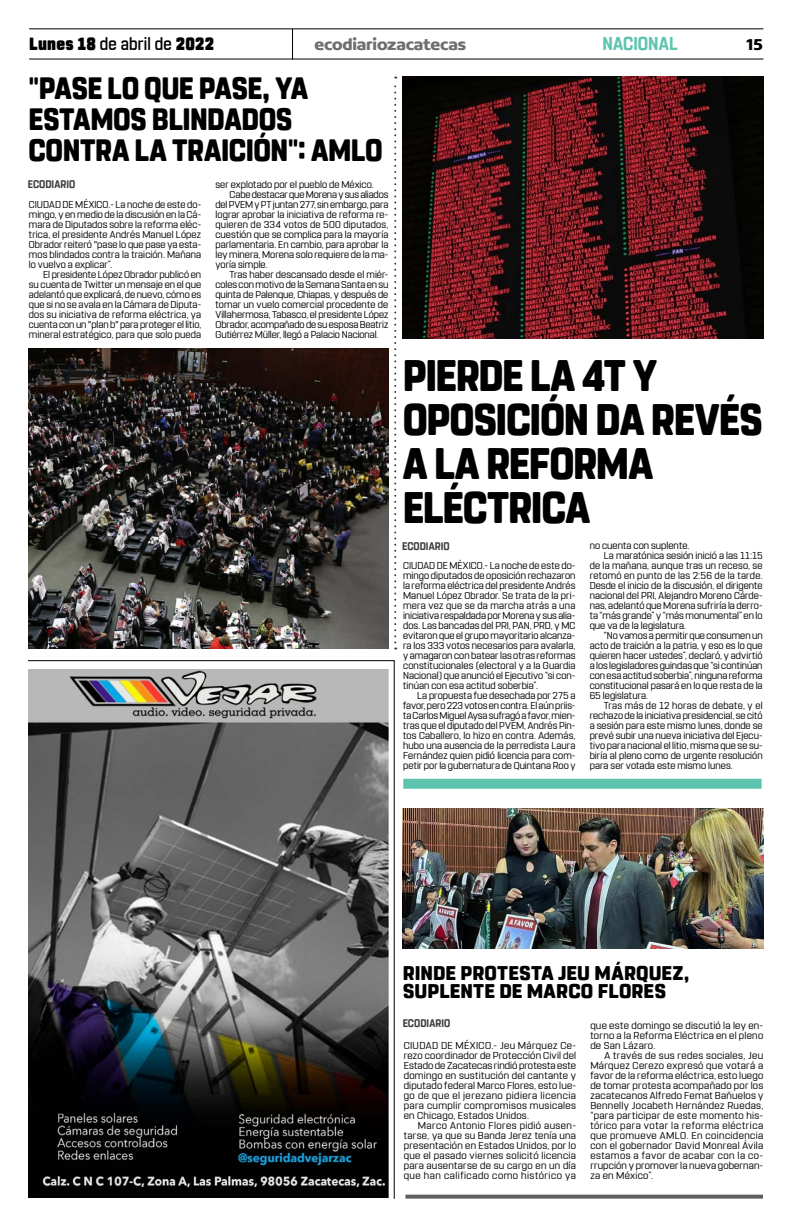
<style>
.page{position:relative;width:791px;height:1225px;background:#fff}
.page>*{position:absolute;margin:0;border:0;box-sizing:border-box;transform-origin:0 0}
.t1{font:800 44px/44px "Rohn Rounded";letter-spacing:-.03em;color:#000;scale:.91 1}
.t2{font:800 30.8px/31px "Rohn Rounded";letter-spacing:-.015em;color:#000;scale:.91 1}
.t3{font:800 19.8px/18px "Rohn Rounded";letter-spacing:.01em;color:#000}
.t4{font:700 18.6px "Rohn Rounded";color:#5ec4af;scale:.91 1}
.t5{font:900 17.6px "Rohn Rounded";letter-spacing:.02em;color:#000;scale:.91 1}
.t6{font:700 16.9px "Concord";letter-spacing:-.01em;color:#706f6f}
.t7{font:700 16.9px "Concord";color:#000}
.t8{font:700 11px "Rohn Rounded";letter-spacing:.005em;color:#3d3d3d;scale:.91 1}
.t9{font:10px/10px "Rohn Rounded";letter-spacing:.005em;color:#000;text-align:justify}
.t10{font:10px "Rohn Rounded";letter-spacing:.025em;color:#000}
.s1{font-weight:500}
</style>
<div class="page">
<hr style="left:29px;top:28px;width:734px;height:1px;background:#000">
<hr style="left:29px;top:59px;width:734px;height:1px;background:#000">
<hr style="left:292px;top:29px;width:1px;height:31px;background:#000">
<svg style="left:405px;top:1194px;width:358px;height:4px"></svg>
<svg style="left:394px;top:77px;width:2px;height:572px"></svg>
<svg style="left:28px;top:660px;width:367px;height:539px"></svg>
<img style="left:28px;top:670px;width:360px;height:528px">
<img style="left:29px;top:348px;width:359px;height:300px">
<img style="left:403px;top:808px;width:360px;height:140px">
<div style="left:403px;top:778px;width:359px;height:10px;background:#5ec4af"></div>
<img style="left:403px;top:77px;width:360px;height:261px">
<h3 class="t5" style="left:29px;top:33px;width:205px">Lunes 18 <span class="s1">de abril de</span> 2022</h3>
<h3 class="t6" style="left:314px;top:34px;width:153px">ecodiariozacatecas</h3>
<h3 class="t4" style="left:602px;top:32px;width:84px">NACIONAL</h3>
<h3 class="t7" style="left:746px;top:34px;width:18px">15</h3>
<h2 class="t2" style="left:29px;top:73px;width:391px">"PASE LO QUE PASE, YA<br>ESTAMOS BLINDADOS<br>CONTRA LA TRAICIÓN": AMLO</h2>
<p class="t8" style="left:28px;top:178px;width:54px">ECODIARIO</p>
<p class="t9" style="left:29px;top:200px;width:174px">CIUDAD DE MÉXICO.- La noche de este do&shy;mingo, y en medio de la discusión en la Cá&shy;mara de Diputados sobre la reforma eléc&shy;trica, el presidente Andrés Manuel López Obrador reiteró "pase lo que pase ya esta&shy;mos blindados contra la traición. Mañana lo vuelvo a explicar”.</p>
<p class="t9" style="left:29px;top:270px;width:174px;text-indent:14px">El presidente López Obrador publicó en su cuenta de Twitter un mensaje en el que adelantó que explicará, de nuevo, cómo es que si no se avala en la Cámara de Diputa&shy;dos su iniciativa de reforma eléctrica, ya cuenta con un "plan b" para proteger el litio, mineral estratégico, para que solo pueda</p>
<p class="t9" style="left:215px;top:180px;width:160px">ser explotado por el pueblo de México.</p>
<p class="t9" style="left:230px;top:190px;width:160px">Cabe destacar que Morena y sus aliados</p>
<p class="t9" style="left:215px;top:200px;width:174px">del PVEM y PT juntan 277, sin embargo, para</p>
<p class="t9" style="left:215px;top:210px;width:174px">lograr aprobar la iniciativa de reforma re-</p>
<p class="t10" style="left:215px;top:219px;width:174px">quieren de 334 votos de 500 diputados,</p>
<p class="t9" style="left:215px;top:230px;width:174px">cuestión que se complica para la mayoría</p>
<p class="t9" style="left:215px;top:240px;width:174px">parlamentaria. En cambio, para aprobar la</p>
<p class="t9" style="left:215px;top:250px;width:174px">ley minera, Morena solo requiere de la ma-</p>
<p class="t9" style="left:215px;top:260px;width:54px">yoría simple.</p>
<p class="t9" style="left:230px;top:270px;width:160px">Tras haber descansado desde el miér-</p>
<p class="t9" style="left:215px;top:280px;width:174px">coles con motivo de la Semana Santa en su</p>
<p class="t9" style="left:215px;top:290px;width:174px">quinta de Palenque, Chiapas, y después de</p>
<p class="t9" style="left:215px;top:300px;width:174px">tomar un vuelo comercial procedente de</p>
<p class="t9" style="left:215px;top:310px;width:174px">Villahermosa, Tabasco, el presidente López</p>
<p class="t9" style="left:215px;top:320px;width:174px">Obrador, acompañado de su esposa Beatriz</p>
<p class="t9" style="left:215px;top:330px;width:164px">Gutiérrez Müller, llegó a Palacio Nacional.</p>
<h1 class="t1" style="left:403px;top:354px;width:397px">PIERDE LA 4T Y<br>OPOSICIÓN DA REVÉS<br>A LA REFORMA<br>ELÉCTRICA</h1>
<p class="t8" style="left:402px;top:539px;width:54px">ECODIARIO</p>
<p class="t9" style="left:403px;top:560px;width:174px">CIUDAD DE MÉXICO.- La noche de este do&shy;mingo diputados de oposición rechazaron la reforma eléctrica del presidente Andrés Manuel López Obrador. Se trata de la pri&shy;mera vez que se da marcha atrás a una iniciativa respaldada por Morena y sus alia&shy;dos. Las bancadas del PRI, PAN, PRD, y MC evitaron que el grupo mayoritario alcanza&shy;ra los 333 votos necesarios para avalarla, y amagaron con batear las otras reformas constitucionales (electoral y a la Guardia Nacional) que anunció el Ejecutivo “si con&shy;tinúan con esa actitud soberbia”.</p>
<p class="t9" style="left:403px;top:690px;width:174px;text-indent:14px">La propuesta fue desechada por 275 a favor, pero 223 votos en contra. El aún priis&shy;ta Carlos Miguel Aysa sufragó a favor, mien&shy;tras que el diputado del PVEM, Andrés Pin&shy;tos Caballero, lo hizo en contra. Además, hubo una ausencia de la perredista Laura Fernández quien pidió licencia para com&shy;petir por la gubernatura de Quintana Roo y</p>
<p class="t9" style="left:590px;top:540px;width:101px">no cuenta con suplente.</p>
<p class="t9" style="left:604px;top:550px;width:160px">La maratónica sesión inició a las 11:15</p>
<p class="t9" style="left:590px;top:560px;width:174px">de la mañana, aunque tras un receso, se</p>
<p class="t10" style="left:590px;top:569px;width:174px">retomó en punto de las 2:56 de la tarde.</p>
<p class="t9" style="left:590px;top:580px;width:174px">Desde el inicio de la discusión, el dirigente</p>
<p class="t9" style="left:590px;top:590px;width:174px">nacional del PRI, Alejandro Moreno Cárde-</p>
<p class="t9" style="left:590px;top:600px;width:174px">nas, adelantó que Morena sufriría la derro-</p>
<p class="t9" style="left:590px;top:610px;width:174px">ta “más grande” y “más monumental” en lo</p>
<p class="t9" style="left:590px;top:620px;width:98px">que va de la legislatura.</p>
<p class="t9" style="left:604px;top:630px;width:160px">“No vamos a permitir que consumen un</p>
<p class="t9" style="left:590px;top:640px;width:174px">acto de traición a la patria, y eso es lo que</p>
<p class="t9" style="left:590px;top:650px;width:174px">quieren hacer ustedes”, declaró, y advirtió</p>
<p class="t9" style="left:590px;top:660px;width:174px">a los legisladores guindas que “si continúan</p>
<p class="t9" style="left:590px;top:670px;width:174px">con esa actitud soberbia”, ninguna reforma</p>
<p class="t9" style="left:590px;top:680px;width:174px">constitucional pasará en lo que resta de la</p>
<p class="t9" style="left:590px;top:690px;width:60px">65 legislatura.</p>
<p class="t10" style="left:604px;top:699px;width:160px">Tras más de 12 horas de debate, y el</p>
<p class="t9" style="left:590px;top:710px;width:174px">rechazo de la iniciativa presidencial, se citó</p>
<p class="t9" style="left:590px;top:720px;width:174px">a sesión para este mismo lunes, donde se</p>
<p class="t9" style="left:590px;top:730px;width:174px">prevé subir una nueva iniciativa del Ejecu-</p>
<p class="t9" style="left:590px;top:740px;width:174px">tivo para nacional el litio, misma que se su-</p>
<p class="t9" style="left:590px;top:750px;width:174px">biría al pleno como de urgente resolución</p>
<p class="t9" style="left:590px;top:760px;width:145px">para ser votada este mismo lunes.</p>
<h3 class="t3" style="left:403px;top:964px;width:288px">RINDE PROTESTA JEU MÁRQUEZ,<br>SUPLENTE DE MARCO FLORES</h3>
<p class="t8" style="left:403px;top:1017px;width:54px">ECODIARIO</p>
<p class="t9" style="left:404px;top:1040px;width:174px">CIUDAD DE MÉXICO.- Jeu Márquez Ce&shy;rezo coordinador de Protección Civil del Estado de Zacatecas rindió protesta este domingo en sustitución del cantante y diputado federal Marco Flores, esto lue&shy;go de que el jerezano pidiera licencia para cumplir compromisos musicales en Chicago, Estados Unidos.</p>
<p class="t9" style="left:404px;top:1120px;width:174px;text-indent:14px">Marco Antonio Flores pidió ausen&shy;tarse, ya que su Banda Jerez tenía una presentación en Estados Unidos, por lo que el pasado viernes solicitó licencia para ausentarse de su cargo en un día que han calificado como histórico ya</p>
<p class="t9" style="left:590px;top:1020px;width:174px">que este domingo se discutió la ley en&shy;torno a la Reforma Eléctrica en el pleno de San Lázaro.</p>
<p class="t9" style="left:590px;top:1050px;width:174px;text-indent:14px">A través de sus redes sociales, Jeu Márquez Cerezo expresó que votará a favor de la reforma eléctrica, esto luego de tomar protesta acompañado por los zacatecanos Alfredo Femat Bañuelos y Bennelly Jocabeth Hernández Ruedas, “para participar de este momento his&shy;tórico para votar la reforma eléctrica que promueve AMLO. En coincidencia con el gobernador David Monreal Ávila estamos a favor de acabar con la co&shy;rrupción y promover la nueva gobernan&shy;za en México”.</p>
</div>
